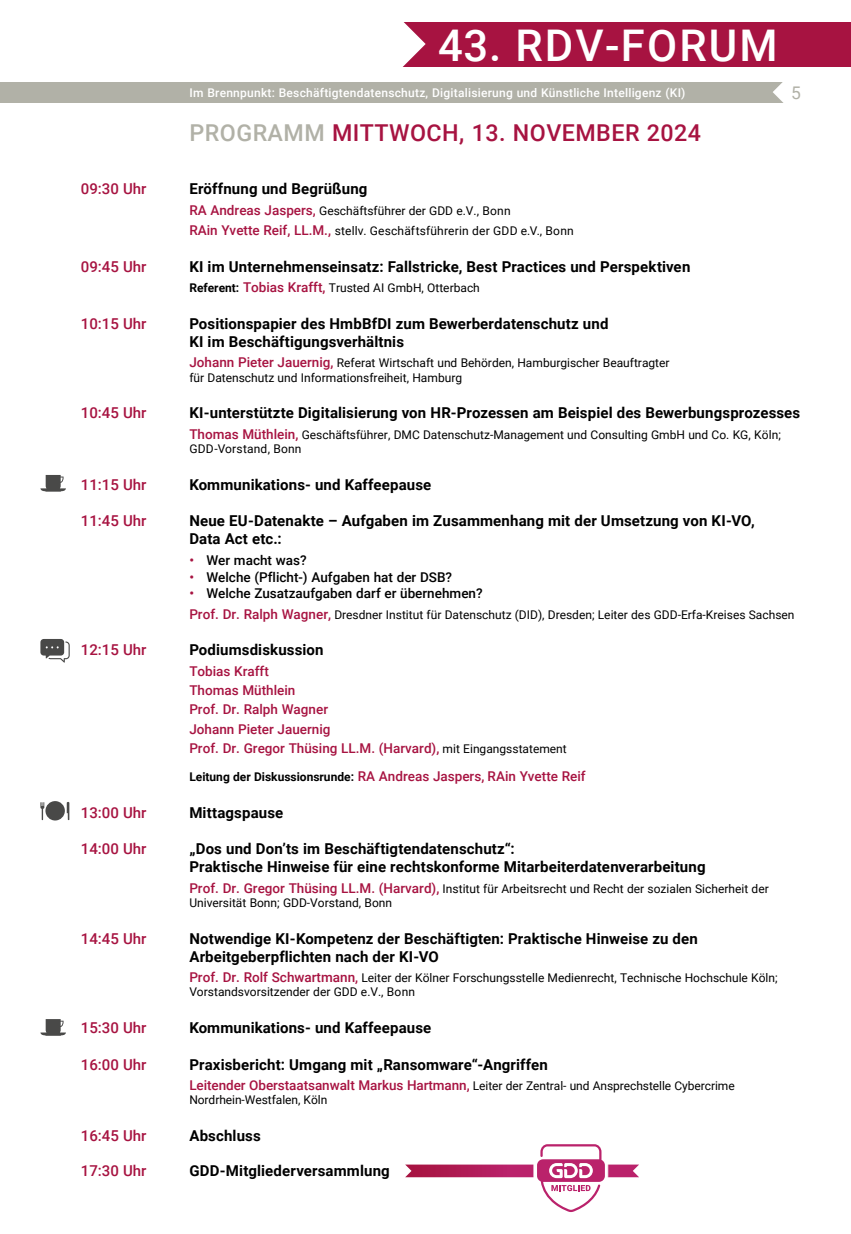
<style>
.page{position:relative;width:851px;height:1234px;background:#fff}
.page>*{position:absolute;margin:0;border:0;box-sizing:border-box;transform-origin:0 0}
.t1{font:500 43.65px "Roboto";letter-spacing:.05em;color:#fff}
.t2{font:500 23.25px "Roboto";letter-spacing:.02em;color:#a71341}
.t3{font:17.4px "Roboto";color:#b1b1a7}
.t4{font:700 15px/18px "Roboto";letter-spacing:.01em;color:#000}
.t5{font:500 15px "Roboto";color:#a71341}
.t6{font:500 13.5px/19.4px "Roboto";color:#a71341}
.t7{font:500 13.5px "Roboto";color:#000}
.t8{font:12px/14.4px "Roboto";color:#000}
.t9{font:500 12px "Roboto";letter-spacing:.02em;color:#fff}
.s1{color:#b1b1a7}
.s2{font-weight:500;font-size:13.5px;color:#a71341}
.s3{font-weight:700}
.s4{color:#a71341}
.s5{font-weight:400;font-size:12px;color:#000}
.s6{font-weight:700;font-size:12px;color:#000}
</style>
<div class="page">
<div style="left:394px;top:22px;width:456px;height:44px;background:#a71341"></div>
<svg style="left:394px;top:22px;width:31px;height:45px"></svg>
<div style="left:0;top:82px;width:788px;height:20px;background:#b1b1a7"></div>
<svg style="left:772px;top:82px;width:16px;height:21px"></svg>
<svg style="left:40px;top:475px;width:26px;height:16px"></svg>
<svg style="left:40px;top:639px;width:30px;height:23px"></svg>
<div style="left:45px;top:801px;width:20px;height:19px;background:#494948;border-radius:50%"></div>
<svg style="left:40px;top:802px;width:4px;height:18px"></svg>
<svg style="left:67px;top:801px;width:2px;height:19px"></svg>
<svg style="left:40px;top:1019px;width:26px;height:16px"></svg>
<svg style="left:405px;top:1144px;width:234px;height:67px"></svg>
<h1 class="t1" style="left:438px;top:15px;width:341px">43. RDV-FORUM</h1>
<p class="t9" style="left:189px;top:84px;width:262px">Mut zum Datenschutz – KI mit Verantwortung!</p>
<h3 class="t3" style="left:791px;top:80px;width:11px">5</h3>
<p class="t9" style="left:189px;top:84px;width:497px">Im Brennpunkt: Beschäftigtendatenschutz, Digitalisierung und Künstliche Intelligenz (KI)</p>
<h2 class="t2" style="left:189px;top:117px;width:513px"><span class="s1">PROGRAMM</span> MITTWOCH, 13. NOVEMBER 2024</h2>
<p class="t5" style="left:81px;top:178px;width:67px">09:30 Uhr</p>
<p class="t4" style="left:189px;top:179px;width:179px">Eröffnung und Begrüßung</p>
<p class="t8" style="left:189px;top:200px;width:386px;line-height:20.4px"><span class="s2">RA Andreas Jaspers,</span> Geschäftsführer der GDD e.V., Bonn<br><span class="s2">RAin Yvette Reif, LL.M.,</span> stellv. Geschäftsführerin der GDD e.V., Bonn</p>
<p class="t5" style="left:81px;top:256px;width:67px">09:45 Uhr</p>
<p class="t4" style="left:189px;top:257px;width:502px">KI im Unternehmenseinsatz: Fallstricke, Best Practices und Perspektiven</p>
<p class="t8" style="left:189px;top:280px;width:292px"><span class="s3">Referent:</span> <span class="s2">Tobias Krafft,</span> Trusted AI GmbH, Otterbach</p>
<p class="t5" style="left:81px;top:313px;width:67px">10:15 Uhr</p>
<p class="t4" style="left:189px;top:314px;width:420px">Positionspapier des HmbBfDI zum Bewerberdatenschutz und<br>KI im Beschäftigungsverhältnis</p>
<p class="t8" style="left:189px;top:355px;width:481px"><span class="s2">Johann Pieter Jauernig,</span> Referat Wirtschaft und Behörden, Hamburgischer Beauftragter für Datenschutz und Informationsfreiheit, Hamburg</p>
<p class="t5" style="left:81px;top:402px;width:67px">10:45 Uhr</p>
<p class="t4" style="left:189px;top:403px;width:612px">KI-unterstützte Digitalisierung von HR-Prozessen am Beispiel des Bewerbungsprozesses</p>
<p class="t8" style="left:189px;top:427px;width:593px"><span class="s2">Thomas Müthlein,</span> Geschäftsführer, DMC Datenschutz-Management und Consulting GmbH und Co. KG, Köln;<br>GDD-Vorstand, Bonn</p>
<p class="t5" style="left:81px;top:474px;width:67px">11:15 Uhr</p>
<p class="t4" style="left:189px;top:475px;width:243px">Kommunikations- und Kaffeepause</p>
<p class="t5" style="left:81px;top:510px;width:67px">11:45 Uhr</p>
<p class="t4" style="left:189px;top:511px;width:567px">Neue EU-Datenakte – Aufgaben im Zusammenhang mit der Umsetzung von KI-VO,<br>Data Act etc.:</p>
<p class="t7" style="left:189px;top:550px;width:119px"><span class="s4">•</span> Wer macht was?</p>
<p class="t7" style="left:189px;top:567px;width:264px"><span class="s4">•</span> Welche (Pflicht-) Aufgaben hat der DSB?</p>
<p class="t7" style="left:189px;top:583px;width:295px"><span class="s4">•</span> Welche Zusatzaufgaben darf er übernehmen?</p>
<p class="t8" style="left:189px;top:606px;width:606px"><span class="s2">Prof. Dr. Ralph Wagner,</span> Dresdner Institut für Datenschutz (DID), Dresden; Leiter des GDD-Erfa-Kreises Sachsen</p>
<p class="t5" style="left:81px;top:639px;width:67px">12:15 Uhr</p>
<p class="t4" style="left:189px;top:640px;width:136px">Podiumsdiskussion</p>
<p class="t6" style="left:189px;top:660px;width:379px">Tobias Krafft<br>Thomas Müthlein<br>Prof. Dr. Ralph Wagner<br>Johann Pieter Jauernig<br>Prof. Dr. Gregor Thüsing LL.M. (Harvard), <span class="s5">mit Eingangsstatement</span></p>
<p class="t6" style="left:189px;top:766px;width:398px"><span class="s6">Leitung der Diskussionsrunde:</span> RA Andreas Jaspers, RAin Yvette Reif</p>
<p class="t5" style="left:81px;top:801px;width:67px">13:00 Uhr</p>
<p class="t4" style="left:189px;top:802px;width:95px">Mittagspause</p>
<p class="t5" style="left:81px;top:838px;width:67px">14:00 Uhr</p>
<p class="t4" style="left:189px;top:839px;width:517px">„Dos und Don’ts im Beschäftigtendatenschutz“:<br>Praktische Hinweise für eine rechtskonforme Mitarbeiterdatenverarbeitung</p>
<p class="t8" style="left:189px;top:880px;width:581px"><span class="s2">Prof. Dr. Gregor Thüsing LL.M. (Harvard),</span> Institut für Arbeitsrecht und Recht der sozialen Sicherheit der<br>Universität Bonn; GDD-Vorstand, Bonn</p>
<p class="t5" style="left:81px;top:927px;width:67px">14:45 Uhr</p>
<p class="t4" style="left:189px;top:928px;width:510px">Notwendige KI-Kompetenz der Beschäftigten: Praktische Hinweise zu den<br>Arbeitgeberpflichten nach der KI-VO</p>
<p class="t8" style="left:189px;top:969px;width:589px"><span class="s2">Prof. Dr. Rolf Schwartmann,</span> Leiter der Kölner Forschungsstelle Medienrecht, Technische Hochschule Köln;<br>Vorstandsvorsitzender der GDD e.V., Bonn</p>
<p class="t5" style="left:81px;top:1016px;width:67px">15:30 Uhr</p>
<p class="t4" style="left:189px;top:1017px;width:243px">Kommunikations- und Kaffeepause</p>
<p class="t5" style="left:81px;top:1053px;width:67px">16:00 Uhr</p>
<p class="t4" style="left:189px;top:1054px;width:360px">Praxisbericht: Umgang mit „Ransomware“-Angriffen</p>
<p class="t8" style="left:189px;top:1077px;width:547px"><span class="s2">Leitender Oberstaatsanwalt Markus Hartmann,</span> Leiter der Zentral- und Ansprechstelle Cybercrime<br>Nordrhein-Westfalen, Köln</p>
<p class="t5" style="left:81px;top:1124px;width:67px">16:45 Uhr</p>
<p class="t4" style="left:189px;top:1125px;width:73px">Abschluss</p>
<p class="t5" style="left:81px;top:1159px;width:67px">17:30 Uhr</p>
<p class="t4" style="left:189px;top:1160px;width:202px">GDD-Mitgliederversammlung</p>
</div>
